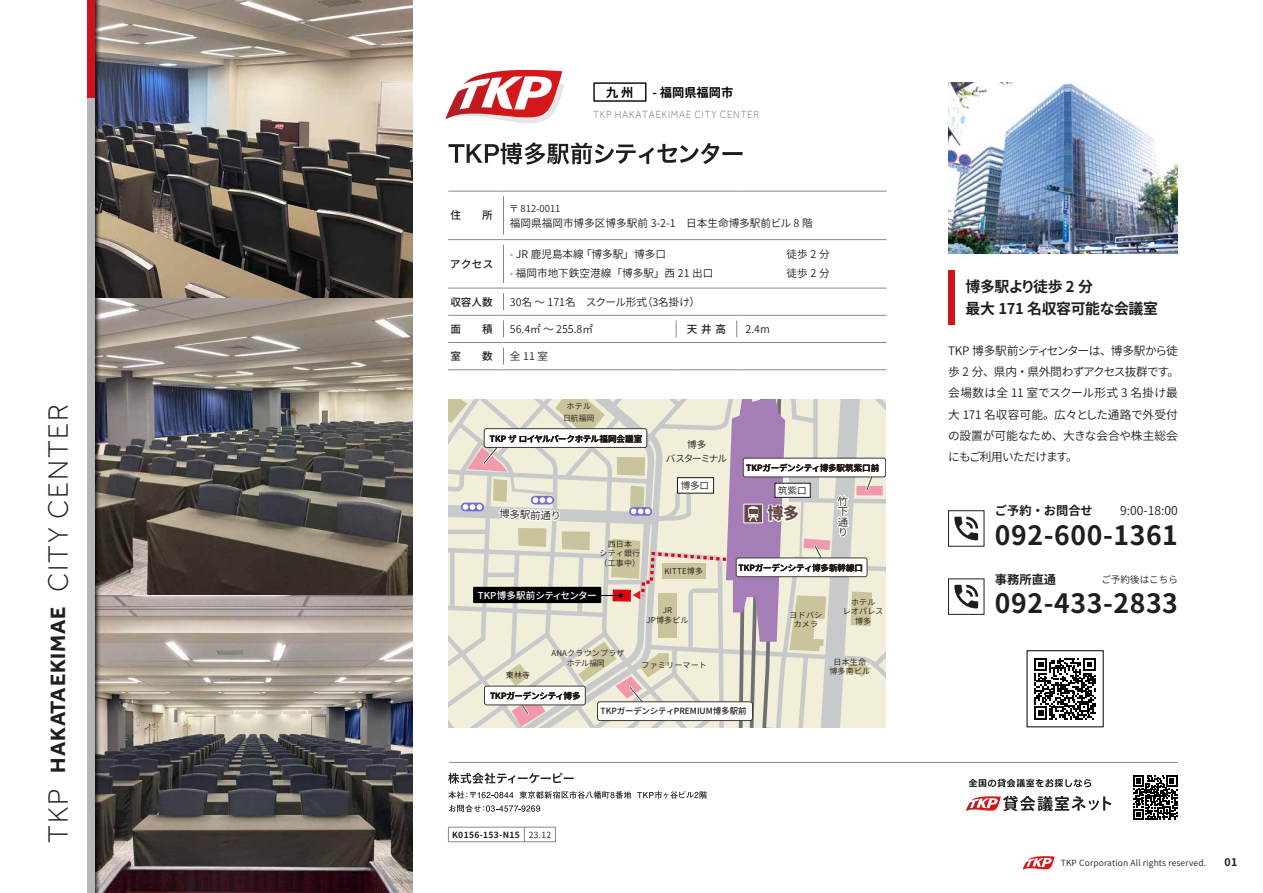
<style>
.page{position:relative;width:1263px;height:893px;background:#fff}
.page>*{position:absolute;margin:0;border:0;box-sizing:border-box;transform-origin:0 0}
.t1{font:300 28.65px "Effra";letter-spacing:.06em;color:#1f1e1d}
.t2{font:700 26.55px "Source Han Sans JP";letter-spacing:.025em;color:#1f1e1d}
.t3{font:700 21.3px "Effra";letter-spacing:.04em;color:#1f1e1d}
.t4{font:800 16.05px "Source Han Sans JP";color:#654847}
.t5{font:700 14.85px/21.3px "Source Han Sans JP";letter-spacing:-.025em;color:#1f1e1d}
.t6{font:700 12.15px "Source Han Sans JP";color:#1f1e1d}
.t7{font:12.15px "Source Han Sans JP";color:#1f1e1d}
.t8{font:700 12.15px "Source Han Sans JP";color:#000}
.t9{font:11.7px/21.3px "Source Han Sans JP";letter-spacing:-.025em;color:#1f1e1d;text-align:right}
.t10{font:11.7px "Source Han Sans JP";letter-spacing:-.005em;color:#1f1e1d}
.t11{font:11.7px "Source Han Sans JP";letter-spacing:-.055em;color:#1f1e1d}
.t12{font:11.7px "Source Han Sans JP";letter-spacing:.02em;color:#1f1e1d}
.t13{font:11.7px "Source Han Sans JP";letter-spacing:-.07em;color:#1f1e1d}
.t14{font:10.65px "Source Han Sans JP";color:#1f1e1d}
.t15{font:300 10.65px "Effra";letter-spacing:.08em;color:#6f6e6e;scale:.9 1}
.t16{font:500 10.65px "Source Han Sans JP";letter-spacing:.02em;color:#1f1e1d}
.t17{font:700 10.65px "Source Han Sans JP";color:#1f1e1d}
.t18{font:10.35px/10.4px "Source Han Sans JP";color:#000;text-align:justify}
.t19{font:9.6px "Source Han Sans JP";color:#1f1e1d}
.t20{font:500 9.6px "Source Han Sans JP";letter-spacing:.01em;color:#fff}
.t21{font:9.6px "Source Han Sans JP";letter-spacing:-.045em;color:#231815}
.t22{font:9.6px "Source Han Sans JP";letter-spacing:-.115em;color:#231815}
.t23{font:500 8.55px "Source Han Sans JP";letter-spacing:-.01em;color:#231815}
.t24{font:8.55px "Source Han Sans JP";letter-spacing:.02em;color:#1f1e1d}
.t25{font:700 8.55px "Source Han Sans JP";letter-spacing:.04em;color:#1f1e1d}
.t26{font:7.95px/9.6px "Source Han Sans JP";letter-spacing:.025em;color:#231815;text-align:center}
.s1{color:#b5b6b6}
</style>
<div class="page">
<img style="left:101px;top:298px;width:311px;height:297px">
<img style="left:101px;top:0;width:311px;height:298px">
<img style="left:101px;top:595px;width:311px;height:298px">
<svg style="left:445px;top:69px;width:119px;height:54px"></svg>
<div style="left:593px;top:82px;width:53px;height:20px;border:1px solid #000"></div>
<img style="left:948px;top:83px;width:230px;height:170px">
<hr style="left:448px;top:239px;width:55px;height:1px;background:#898989">
<hr style="left:503px;top:239px;width:173px;height:1px;background:#898989">
<hr style="left:676px;top:239px;width:61px;height:1px;background:#898989">
<hr style="left:737px;top:239px;width:150px;height:1px;background:#898989">
<hr style="left:503px;top:196px;width:1px;height:38px;background:#898989">
<hr style="left:503px;top:245px;width:1px;height:38px;background:#898989">
<svg style="left:503px;top:293px;width:1px;height:17px"></svg>
<hr style="left:448px;top:191px;width:55px;height:1px;background:#898989">
<hr style="left:503px;top:191px;width:173px;height:1px;background:#898989">
<hr style="left:676px;top:191px;width:61px;height:1px;background:#898989">
<hr style="left:737px;top:191px;width:150px;height:1px;background:#898989">
<hr style="left:448px;top:288px;width:55px;height:1px;background:#898989">
<hr style="left:503px;top:288px;width:173px;height:1px;background:#898989">
<hr style="left:676px;top:288px;width:61px;height:1px;background:#898989">
<hr style="left:737px;top:288px;width:150px;height:1px;background:#898989">
<svg style="left:503px;top:320px;width:1px;height:17px"></svg>
<svg style="left:736px;top:320px;width:1px;height:17px"></svg>
<svg style="left:503px;top:348px;width:1px;height:17px"></svg>
<hr style="left:448px;top:315px;width:55px;height:1px;background:#898989">
<hr style="left:503px;top:315px;width:173px;height:1px;background:#898989">
<hr style="left:676px;top:315px;width:61px;height:1px;background:#898989">
<hr style="left:737px;top:315px;width:150px;height:1px;background:#898989">
<hr style="left:448px;top:342px;width:55px;height:1px;background:#898989">
<hr style="left:503px;top:342px;width:173px;height:1px;background:#898989">
<hr style="left:676px;top:342px;width:61px;height:1px;background:#898989">
<hr style="left:737px;top:342px;width:150px;height:1px;background:#898989">
<hr style="left:448px;top:369px;width:55px;height:1px;background:#898989">
<hr style="left:503px;top:369px;width:173px;height:1px;background:#898989">
<hr style="left:676px;top:369px;width:61px;height:1px;background:#898989">
<hr style="left:737px;top:369px;width:150px;height:1px;background:#898989">
<svg style="left:676px;top:320px;width:1px;height:17px"></svg>
<svg style="left:968px;top:779px;width:123px;height:8px"></svg>
<div style="left:948px;top:270px;width:7px;height:55px;background:#d0121b"></div>
<svg style="left:954px;top:517px;width:24px;height:23px"></svg>
<div style="left:948px;top:510px;width:36px;height:36px;border:1px solid #1f1e1d"></div>
<svg style="left:954px;top:585px;width:24px;height:23px"></svg>
<div style="left:948px;top:579px;width:36px;height:36px;border:1px solid #1f1e1d"></div>
<hr style="left:449px;top:762px;width:729px;height:1px;background:#898989">
<svg style="left:966px;top:796px;width:145px;height:16px"></svg>
<svg style="left:1133px;top:776px;width:44px;height:43px"></svg>
<svg style="left:449px;top:142px;width:293px;height:23px"></svg>
<svg style="left:448px;top:827px;width:108px;height:15px"></svg>
<svg style="left:1034px;top:658px;width:62px;height:62px"></svg>
<svg style="left:448px;top:400px;width:438px;height:327px;background:#ded8cf"></svg>
<div style="left:473px;top:587px;width:128px;height:16px;background:#000"></div>
<svg style="left:448px;top:791px;width:65px;height:8px"></svg>
<svg style="left:519px;top:791px;width:112px;height:8px"></svg>
<svg style="left:637px;top:791px;width:70px;height:8px"></svg>
<svg style="left:449px;top:805px;width:91px;height:7px"></svg>
<svg style="left:448px;top:773px;width:126px;height:11px"></svg>
<div style="left:0;top:0;width:101px;height:893px;background:#000;opacity:.9"></div>
<div style="left:0;top:0;width:94px;height:893px;background:#fff"></div>
<div style="left:88px;top:0;width:7px;height:893px;background:#b5b6b6"></div>
<div style="left:88px;top:0;width:7px;height:98px;background:#d0121b"></div>
<svg style="left:1022px;top:856px;width:33px;height:15px"></svg>
<h1 class="t1" style="left:41px;top:592px;width:190px;rotate:-90deg">CITY CENTER</h1>
<h3 class="t3" style="left:45px;top:772px;width:168px;rotate:-90deg">HAKATAEKIMAE</h3>
<h1 class="t1" style="left:41px;top:843px;width:56px;rotate:-90deg">TKP</h1>
<p class="t8" style="left:606px;top:85px;width:29px">九州</p>
<p class="t8" style="left:652px;top:86px;width:82px">- 福岡県福岡市</p>
<p class="t15" style="left:593px;top:108px;width:186px">TKP HAKATAEKIMAE CITY CENTER</p>
<p class="t16" style="left:450px;top:209px;width:23px">住　</p>
<p class="t16" style="left:482px;top:209px;width:12px">所</p>
<p class="t16" style="left:450px;top:258px;width:45px">アクセス</p>
<p class="t16" style="left:450px;top:296px;width:44px">収容人数</p>
<p class="t16" style="left:450px;top:323px;width:12px">面</p>
<p class="t16" style="left:482px;top:323px;width:12px">積</p>
<p class="t16" style="left:450px;top:350px;width:12px">室</p>
<p class="t16" style="left:482px;top:350px;width:12px">数</p>
<p class="t19" style="left:509px;top:203px;width:53px">〒 812-0011</p>
<p class="t14" style="left:510px;top:217px;width:304px">福岡県福岡市博多区博多駅前 3-2-1　日本生命博多駅前ビル 8 階</p>
<p class="t14" style="left:787px;top:248px;width:45px">徒歩 2 分</p>
<p class="t14" style="left:581px;top:248px;width:86px">「博多駅」博多口</p>
<p class="t14" style="left:510px;top:248px;width:76px"><span class="s1">•</span> JR 鹿児島本線</p>
<p class="t14" style="left:510px;top:268px;width:205px"><span class="s1">•</span> 福岡市地下鉄空港線「博多駅」西 21 出口</p>
<p class="t14" style="left:642px;top:296px;width:59px">（3名掛け(</p>
<p class="t14" style="left:510px;top:296px;width:139px">30名〜 171名　スクール形式</p>
<p class="t14" style="left:510px;top:323px;width:85px">56.4㎡〜 255.8㎡</p>
<p class="t14" style="left:510px;top:350px;width:40px">全 11 室</p>
<p class="t26" style="left:563px;top:400px;width:33px;line-height:11.7px">ホテル日航福岡</p>
<p class="t16" style="left:687px;top:323px;width:41px">天井高</p>
<p class="t14" style="left:787px;top:268px;width:45px">徒歩 2 分</p>
<p class="t14" style="left:745px;top:323px;width:26px">2.4m</p>
<p class="t23" style="left:490px;top:434px;width:154px">TKP ザロイヤルパークホテル福岡会議室</p>
<p class="t18" style="left:499px;top:509px;width:63px;rotate:2deg">博多駅前通り</p>
<p class="t21" style="left:687px;top:439px;width:21px">博多</p>
<p class="t22" style="left:666px;top:453px;width:63px">バスターミナル</p>
<p class="t21" style="left:681px;top:480px;width:30px">博多口</p>
<p class="t26" style="left:599px;top:539px;width:42px">西日本<br>シティ銀行（工事中(</p>
<p class="t26" style="left:664px;top:566px;width:40px">KITTE博多</p>
<p class="t26" style="left:646px;top:606px;width:44px">JR<br>JP博多ビル</p>
<p class="t20" style="left:478px;top:590px;width:120px">TKP博多駅前シティセンター</p>
<p class="t26" style="left:506px;top:670px;width:26px">東林寺</p>
<p class="t26" style="left:551px;top:648px;width:75px;line-height:10.2px">ANAクラウンプラザホテル福岡</p>
<p class="t23" style="left:490px;top:691px;width:92px">TKPガーデンシティ博多</p>
<p class="t26" style="left:641px;top:661px;width:67px">ファミリーマート</p>
<p class="t23" style="left:746px;top:463px;width:134px">TKPガーデンシティ博多駅筑紫口前</p>
<p class="t21" style="left:778px;top:485px;width:30px">筑紫口</p>
<h3 class="t4" style="left:767px;top:504px;width:33px">博多</h3>
<p class="t18" style="left:838px;top:496px;width:12px">竹下通り</p>
<p class="t23" style="left:738px;top:563px;width:126px">TKPガーデンシティ博多新幹線口</p>
<p class="t26" style="left:790px;top:610px;width:34px">ヨドバシカメラ</p>
<p class="t26" style="left:843px;top:597px;width:42px">ホテル<br>レオパレス博多</p>
<p class="t26" style="left:829px;top:657px;width:42px">日本生命博多南ビル</p>
<p class="t25" style="left:452px;top:830px;width:69px">K0156-153-N15</p>
<p class="t24" style="left:529px;top:830px;width:24px">23.12</p>
<p class="t23" style="left:601px;top:706px;width:148px">TKPガーデンシティPREMIUM博多駅前</p>
<h3 class="t5" style="left:965px;top:277px;width:194px">博多駅より徒歩 2 分<br>最大 171 名収容可能な会議室</h3>
<p class="t9" style="left:948px;top:340px;width:232px">TKP 博多駅前シティセンターは、博多駅から徒。</p>
<p class="t11" style="left:948px;top:365px;width:223px">歩 2 分、県内・県外問わずアクセス抜群です</p>
<p class="t12" style="left:948px;top:386px;width:231px">会場数は全 11 室でスクール形式 3 名掛け最</p>
<p class="t10" style="left:948px;top:408px;width:231px">大 171 名収容可能。広々とした通路で外受付</p>
<p class="t9" style="left:948px;top:425px;width:231px">の設置が可能なため、大きな会合や株主総会</p>
<p class="t9" style="left:1066px;top:446px;width:13px">。</p>
<p class="t13" style="left:948px;top:450px;width:121px">にもご利用いただけます</p>
<p class="t6" style="left:995px;top:504px;width:99px">ご予約・お問合せ</p>
<h2 class="t2" style="left:995px;top:520px;width:184px">092-600-1361</h2>
<p class="t7" style="left:1120px;top:504px;width:59px">9:00-18:00</p>
<p class="t6" style="left:995px;top:572px;width:63px">事務所直通</p>
<h2 class="t2" style="left:995px;top:589px;width:184px">092-433-2833</h2>
<p class="t19" style="left:1101px;top:574px;width:78px">ご予約後はこちら</p>
<p class="t24" style="left:1061px;top:858px;width:147px">TKP Corporation All rights reserved.</p>
<p class="t17" style="left:1224px;top:856px;width:14px">01</p>
</div>
